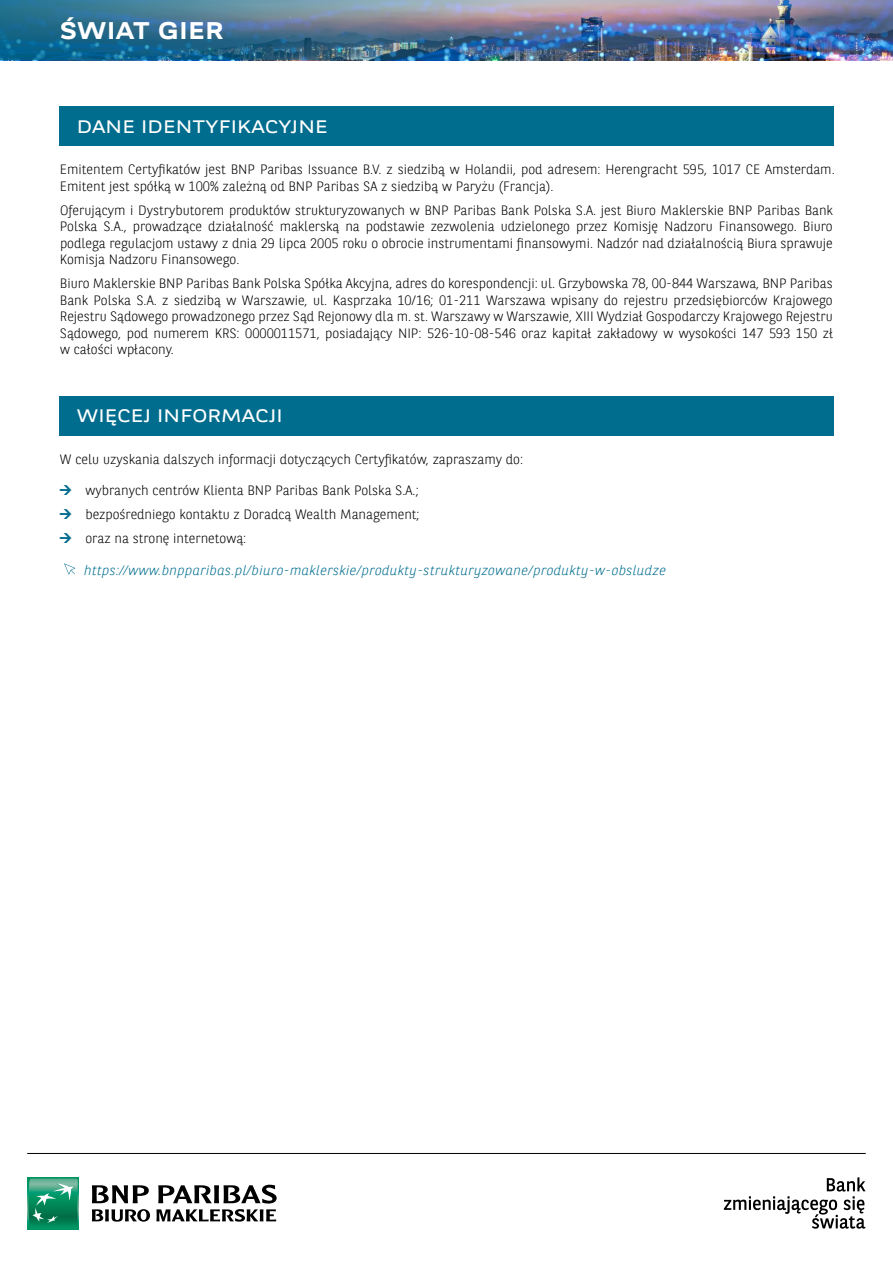
<style>
.page{position:relative;width:893px;height:1263px;background:#fff}
.page>*{position:absolute;margin:0;border:0;box-sizing:border-box;transform-origin:0 0}
.t1{font:700 24px "BNPP Expanded Sans";letter-spacing:.01em;color:#fff}
.t2{font:18px "BNPP Expanded Sans";letter-spacing:.01em;color:#fff}
.t3{font:300 13.5px/16.5px "BNPP Sans";color:#000;text-align:justify}
.t4{font:italic 300 13.5px "BNPP Sans";letter-spacing:.03em;color:#006d8e}
</style>
<div class="page">
<img style="left:0;top:0;width:893px;height:60px">
<div style="left:59px;top:396px;width:774px;height:39px;background:#006d8e"></div>
<svg style="left:64px;top:563px;width:11px;height:12px"></svg>
<hr style="left:27px;top:1153px;width:839px;height:1px;background:#000">
<svg style="left:724px;top:1177px;width:141px;height:52px"></svg>
<div style="left:27px;top:1178px;width:52px;height:51px;background:#009363"></div>
<svg style="left:28px;top:1178px;width:50px;height:47px"></svg>
<svg style="left:92px;top:1185px;width:57px;height:18px"></svg>
<svg style="left:158px;top:1185px;width:119px;height:18px"></svg>
<svg style="left:92px;top:1209px;width:58px;height:12px"></svg>
<svg style="left:156px;top:1209px;width:120px;height:12px"></svg>
<div style="left:59px;top:107px;width:774px;height:39px;background:#006d8e"></div>
<h1 class="t1" style="left:60px;top:14px;width:165px">ŚWIAT GIER</h1>
<h2 class="t2" style="left:77px;top:114px;width:253px">DANE IDENTYFIKACYJNE</h2>
<p class="t3" style="left:60px;top:161px;width:776px">Emitentem Certyfikatów jest BNP Paribas Issuance B.V. z siedzibą w Holandii, pod adresem: Herengracht 595, 1017 CE Amsterdam.<br>Emitent jest spółką w 100% zależną od BNP Paribas SA z siedzibą w Paryżu (Francja).</p>
<p class="t3" style="left:60px;top:201px;width:774px">Oferującym i Dystrybutorem produktów strukturyzowanych w BNP Paribas Bank Polska S.A. jest Biuro Maklerskie BNP Paribas Bank Polska S.A., prowadzące działalność maklerską na podstawie zezwolenia udzielonego przez Komisję Nadzoru Finansowego. Biuro podlega regulacjom ustawy z dnia 29 lipca 2005 roku o obrocie instrumentami finansowymi. Nadzór nad działalnością Biura sprawuje Komisja Nadzoru Finansowego.</p>
<p class="t3" style="left:60px;top:275px;width:775px">Biuro Maklerskie BNP Paribas Bank Polska Spółka Akcyjna, adres do korespondencji: ul. Grzybowska 78, 00-844 Warszawa, BNP Paribas Bank Polska S.A. z siedzibą w Warszawie, ul. Kasprzaka 10/16; 01-211 Warszawa wpisany do rejestru przedsiębiorców Krajowego Rejestru Sądowego prowadzonego przez Sąd Rejonowy dla m. st. Warszawy w Warszawie, XIII Wydział Gospodarczy Krajowego Rejestru Sądowego, pod numerem KRS: 0000011571, posiadający NIP: 526-10-08-546 oraz kapitał zakładowy w wysokości 147 593 150 zł w całości wpłacony.</p>
<h2 class="t2" style="left:77px;top:404px;width:208px">WIĘCEJ INFORMACJI</h2>
<p class="t3" style="left:60px;top:450px;width:465px">W celu uzyskania dalszych informacji dotyczących Certyfikatów, zapraszamy do:</p>
<p class="t3" style="left:85px;top:478px;width:336px;line-height:24px">wybranych centrów Klienta BNP Paribas Bank Polska S.A.; bezpośredniego kontaktu z Doradcą Wealth Management; oraz na stronę internetową:</p>
<p class="t4" style="left:84px;top:561px;width:583px">https://www.bnpparibas.pl/biuro-maklerskie/produkty-strukturyzowane/produkty-w-obsludze</p>
</div>
